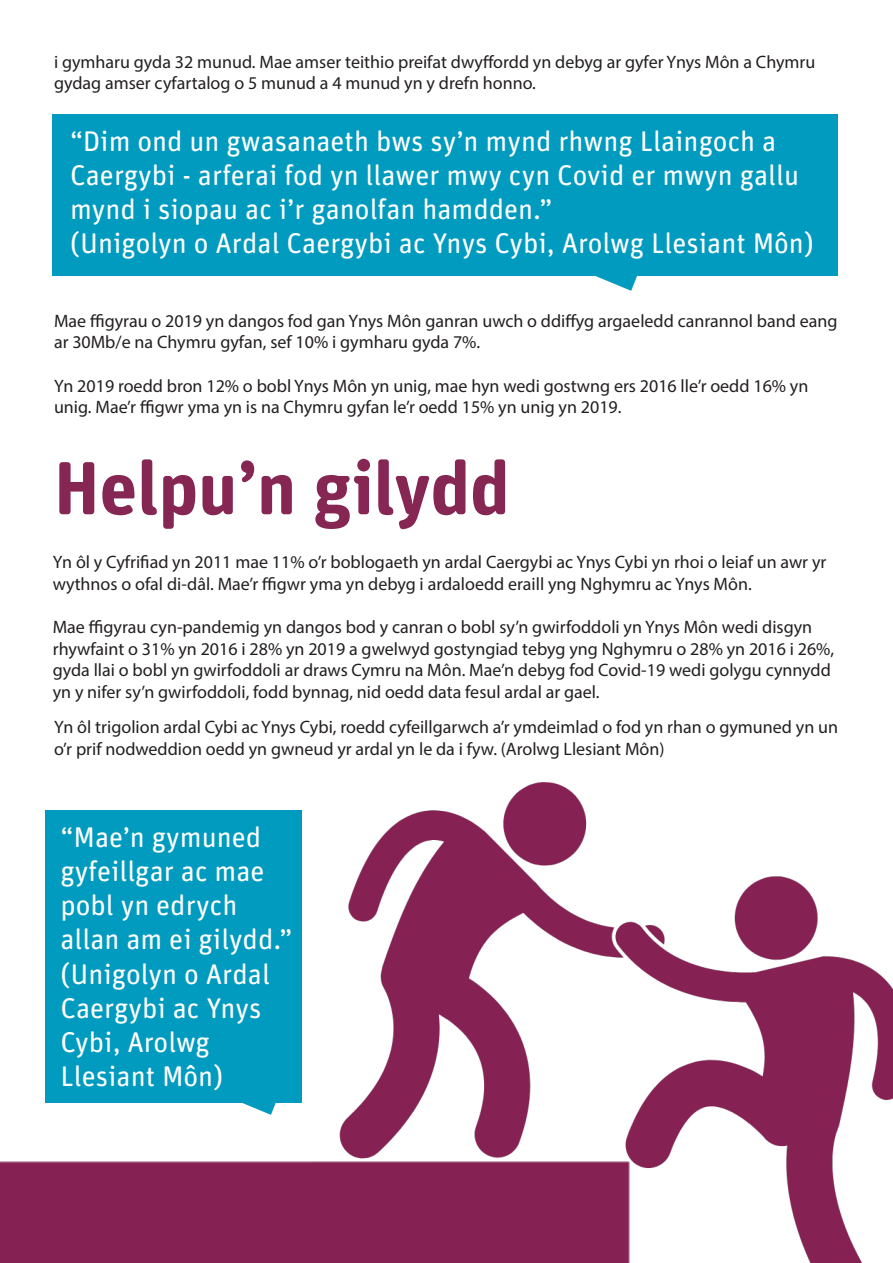
<style>
.page{position:relative;width:893px;height:1263px;background:#fff}
.page>*{position:absolute;margin:0;border:0;box-sizing:border-box;transform-origin:0 0}
.t1{font:700 75px "Unit Rounded Pro";color:#862653}
.t2{font:28.5px/34.2px "Unit Rounded Pro";color:#fff}
.t3{font:18px/21.6px "Myriad Pro";color:#231f20}
</style>
<div class="page">
<img style="left:508px;top:782px;width:385px;height:481px">
<img style="left:0;top:804px;width:782px;height:459px">
<svg style="left:595px;top:276px;width:42px;height:15px"></svg>
<div style="left:53px;top:115px;width:785px;height:161px;background:#019bbf"></div>
<div style="left:46px;top:810px;width:256px;height:292px;background:#019bbf"></div>
<svg style="left:225px;top:1102px;width:56px;height:13px"></svg>
<p class="t3" style="left:54px;top:50px;width:763px">i gymharu gyda 32 munud. Mae amser teithio preifat dwyffordd yn debyg ar gyfer Ynys Môn a Chymru gydag amser cyfartalog o 5 munud a 4 munud yn y drefn honno.</p>
<p class="t2" style="left:70px;top:122px;width:731px">“Dim ond un gwasanaeth bws sy’n mynd rhwng Llaingoch a<br>Caergybi - arferai fod yn llawer mwy cyn Covid er mwyn gallu mynd i siopau ac i’r ganolfan hamdden.”</p>
<p class="t2" style="left:70px;top:225px;width:745px">(Unigolyn o Ardal Caergybi ac Ynys Cybi, Arolwg Llesiant Môn)</p>
<p class="t3" style="left:54px;top:310px;width:785px">Mae ffigyrau o 2019 yn dangos fod gan Ynys Môn ganran uwch o ddiffyg argaeledd canrannol band eang ar 30Mb/e na Chymru gyfan, sef 10% i gymharu gyda 7%.</p>
<p class="t3" style="left:54px;top:374px;width:756px">Yn 2019 roedd bron 12% o bobl Ynys Môn yn unig, mae hyn wedi gostwng ers 2016 lle’r oedd 16% yn unig. Mae’r ffigwr yma yn is na Chymru gyfan le’r oedd 15% yn unig yn 2019.</p>
<p class="t1" style="left:54px;top:434px;width:457px">Helpu’n gilydd</p>
<p class="t3" style="left:53px;top:551px;width:775px">Yn ôl y Cyfrifiad yn 2011 mae 11% o’r boblogaeth yn ardal Caergybi ac Ynys Cybi yn rhoi o leiaf un awr yr wythnos o ofal di-dâl. Mae’r ffigwr yma yn debyg i ardaloedd eraill yng Nghymru ac Ynys Môn.</p>
<p class="t3" style="left:53px;top:616px;width:761px">Mae ffigyrau cyn-pandemig yn dangos bod y canran o bobl sy’n gwirfoddoli yn Ynys Môn wedi disgyn</p>
<p class="t3" style="left:53px;top:638px;width:783px">rhywfaint o 31% yn 2016 i 28% yn 2019 a gwelwyd gostyngiad tebyg yng Nghymru o 28% yn 2016 i 26%,</p>
<p class="t3" style="left:53px;top:659px;width:780px">gyda llai o bobl yn gwirfoddoli ar draws Cymru na Môn. Mae’n debyg fod Covid-19 wedi golygu cynnydd</p>
<p class="t3" style="left:53px;top:681px;width:548px">yn y nifer sy’n gwirfoddoli, fodd bynnag, nid oedd data fesul ardal ar gael.</p>
<p class="t3" style="left:54px;top:716px;width:785px">Yn ôl trigolion ardal Cybi ac Ynys Cybi, roedd cyfeillgarwch a’r ymdeimlad o fod yn rhan o gymuned yn un o’r prif nodweddion oedd yn gwneud yr ardal yn le da i fyw. (Arolwg Llesiant Môn)</p>
<p class="t2" style="left:60px;top:818px;width:234px">“Mae’n gymuned gyfeillgar ac mae pobl yn edrych allan am ei gilydd.”</p>
<p class="t2" style="left:60px;top:955px;width:211px">(Unigolyn o Ardal<br>Caergybi ac Ynys<br>Cybi, Arolwg<br>Llesiant Môn)</p>
</div>
